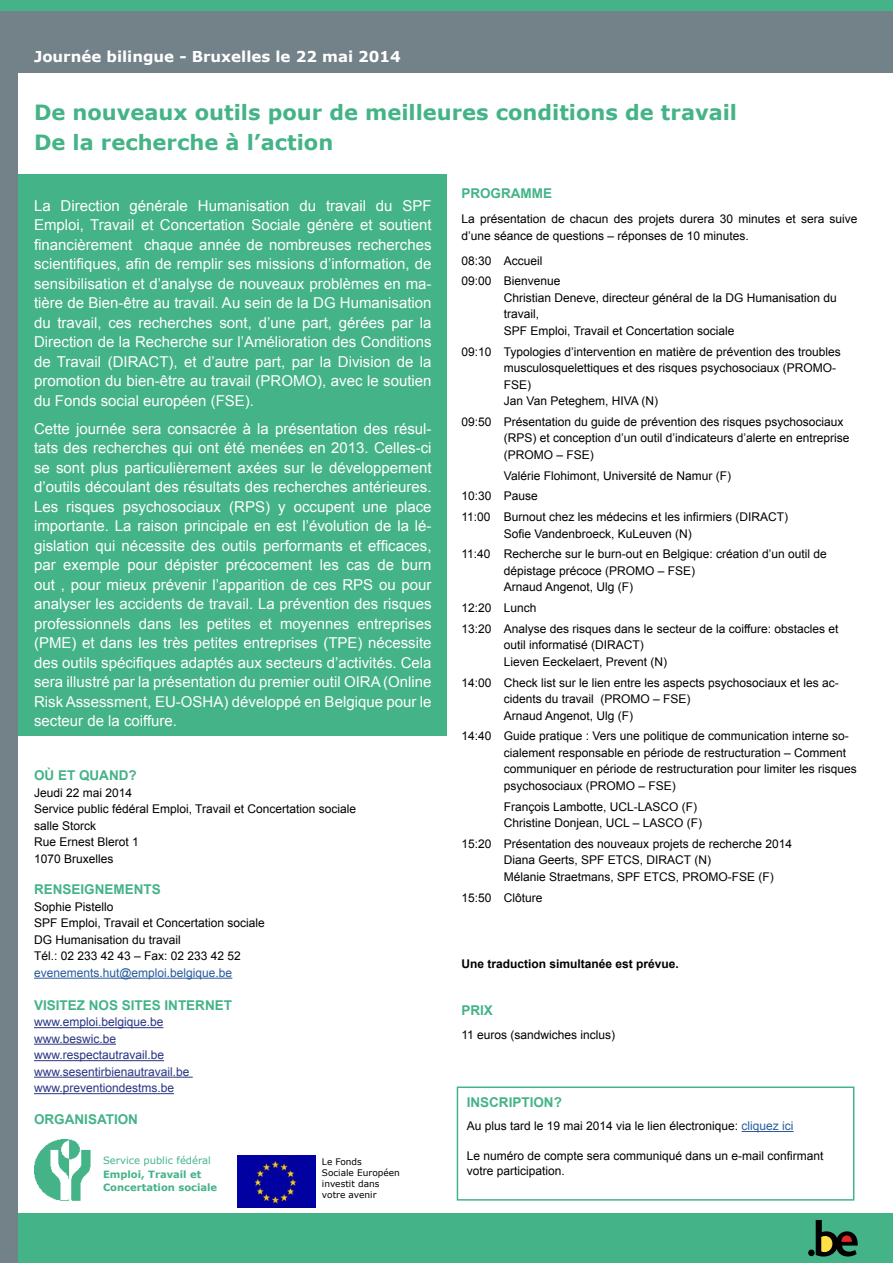
<style>
.page{position:relative;width:893px;height:1263px;background:#fff}
.page>*{position:absolute;margin:0;border:0;box-sizing:border-box;transform-origin:0 0}
.t1{font:700 21px/30px "Verdana";color:#44b388}
.t2{font:15px/19.5px "Arial";color:#fff;text-align:justify}
.t3{font:700 15px "Verdana";color:#fff}
.t4{font:700 13.5px "Arial";color:#44b388}
.t5{font:12px/16.5px "Arial";color:#000}
.t6{font:12px/16.5px "Arial";color:#283583}
.t7{font:12px "Arial";color:#275b9b}
.t8{font:700 12px "Arial";color:#000}
.t9{font:700 10.05px/13.5px "Verdana";color:#44b388}
.t10{font:10.05px "Verdana";color:#44b388}
.t11{font:9px/10.9px "Verdana";color:#000}
.s1{color:#275b9b}
</style>
<div class="page">
<div style="left:0;top:0;width:893px;height:72px;background:#738188"></div>
<div style="left:0;top:174px;width:446px;height:562px;background:#44b388"></div>
<div style="left:0;top:1213px;width:893px;height:50px;background:#44b388"></div>
<div style="left:808px;top:1249px;width:7px;height:7px;background:#000;border-radius:50%"></div>
<svg style="left:816px;top:1220px;width:42px;height:36px"></svg>
<img style="left:34px;top:1140px;width:57px;height:61px">
<div style="left:0;top:0;width:17px;height:1263px;background:#738188"></div>
<hr style="left:34px;top:978px;width:198px;height:1px;background:#275b9b">
<hr style="left:34px;top:1027px;width:129px;height:1px;background:#283583">
<hr style="left:34px;top:1044px;width:82px;height:1px;background:#283583">
<hr style="left:34px;top:1060px;width:130px;height:1px;background:#283583">
<hr style="left:34px;top:1077px;width:159px;height:1px;background:#283583">
<hr style="left:34px;top:1093px;width:140px;height:1px;background:#283583">
<div style="left:0;top:0;width:893px;height:11px;background:#44b388"></div>
<hr style="left:741px;top:1131px;width:53px;height:1px;background:#275b9b">
<div style="left:457px;top:1086px;width:397px;height:114px;border:2px solid #44b388"></div>
<img style="left:238px;top:1155px;width:77px;height:53px">
<p class="t3" style="left:34px;top:46px;width:368px">Journée bilingue - Bruxelles le 22 mai 2014</p>
<h1 class="t1" style="left:34px;top:97px;width:704px">De nouveaux outils pour de meilleures conditions de travail<br>De la recherche à l’action</h1>
<p class="t2" style="left:34px;top:196px;width:399px">La Direction générale Humanisation du travail du SPF Emploi, Travail et Concertation Sociale génère et soutient financièrement chaque année de nombreuses recherches scientifiques, afin de remplir ses missions d’information, de sensibilisation et d’analyse de nouveaux problèmes en ma&shy;tière de Bien-être au travail. Au sein de la DG Humanisation du travail, ces recherches sont, d’une part, gérées par la Direction de la Recherche sur l’Amélioration des Conditions de Travail (DIRACT), et d’autre part, par la Division de la promotion du bien-être au travail (PROMO), avec le soutien du Fonds social européen (FSE).</p>
<p class="t2" style="left:34px;top:419px;width:399px">Cette journée sera consacrée à la présentation des résul&shy;tats des recherches qui ont été menées en 2013. Celles-ci se sont plus particulièrement axées sur le développement d’outils découlant des résultats des recherches antérieures.<br>Les risques psychosociaux (RPS) y occupent une place importante. La raison principale en est l’évolution de la lé&shy;gislation qui nécessite des outils performants et efficaces, par exemple pour dépister précocement les cas de burn out , pour mieux prévenir l’apparition de ces RPS ou pour analyser les accidents de travail. La prévention des risques professionnels dans les petites et moyennes entreprises (PME) et dans les très petites entreprises (TPE) nécessite des outils spécifiques adaptés aux secteurs d’activités. Cela sera illustré par la présentation du premier outil OIRA (Online Risk Assessment, EU-OSHA) développé en Belgique pour le secteur de la coiffure.</p>
<p class="t4" style="left:34px;top:767px;width:104px">OÙ ET QUAND?</p>
<p class="t5" style="left:34px;top:784px;width:324px">Jeudi 22 mai 2014<br>Service public fédéral Emploi, Travail et Concertation sociale salle Storck<br>Rue Ernest Blerot 1<br>1070 Bruxelles</p>
<p class="t4" style="left:34px;top:881px;width:128px">RENSEIGNEMENTS</p>
<p class="t5" style="left:34px;top:898px;width:232px">Sophie Pistello<br>SPF Emploi, Travail et Concertation sociale<br>DG Humanisation du travail<br>Tél.: 02 233 42 43 – Fax: 02 233 42 52</p>
<p class="t7" style="left:34px;top:965px;width:200px">evenements.hut@emploi.belgique.be</p>
<p class="t4" style="left:34px;top:996px;width:200px">VISITEZ NOS SITES INTERNET</p>
<p class="t6" style="left:34px;top:1014px;width:157px">www.emploi.belgique.be www.beswic.be www.respectautravail.be www.sesentirbienautravail.be www.preventiondestms.be</p>
<p class="t4" style="left:34px;top:1110px;width:106px">ORGANISATION</p>
<p class="t10" style="left:103px;top:1153px;width:109px">Service public fédéral</p>
<p class="t9" style="left:103px;top:1167px;width:116px">Emploi, Travail et<br>Concertation sociale</p>
<p class="t11" style="left:322px;top:1156px;width:79px">Le Fonds<br>Sociale Européen investit dans votre avenir</p>
<p class="t4" style="left:461px;top:184px;width:92px">PROGRAMME</p>
<p class="t5" style="left:461px;top:211px;width:398px">La présentation de chacun des projets durera 30 minutes et sera suive d’une séance de questions – réponses de 10 minutes.</p>
<p class="t5" style="left:461px;top:250px;width:101px;line-height:20.7px">08:30 Accueil<br>09:00 Bienvenue</p>
<p class="t5" style="left:504px;top:289px;width:334px">Christian Deneve, directeur général de la DG Humanisation du travail,<br>SPF Emploi, Travail et Concertation sociale</p>
<p class="t5" style="left:504px;top:343px;width:338px;text-indent:-43px">09:10 Typologies d’intervention en matière de prévention des troubles musculosquelettiques et des risques psychosociaux (PROMO-FSE)<br>Jan Van Peteghem, HIVA (N)</p>
<p class="t5" style="left:504px;top:413px;width:347px;text-indent:-43px">09:50 Présentation du guide de prévention des risques psychosociaux (RPS) et conception d’un outil d’indicateurs d’alerte en entreprise (PROMO – FSE)</p>
<p class="t5" style="left:461px;top:465px;width:328px;line-height:20.7px;text-indent:43px">Valérie Flohimont, Université de Namur (F)<br>10:30 Pause<br>11:00 Burnout chez les médecins et les infirmiers (DIRACT)</p>
<p class="t5" style="left:461px;top:523px;width:367px;line-height:20.7px;text-indent:43px">Sofie Vandenbroeck, KuLeuven (N)<br>11:40 Recherche sur le burn-out en Belgique: création d’un outil de</p>
<p class="t5" style="left:504px;top:562px;width:193px">dépistage précoce (PROMO – FSE)<br>Arnaud Angenot, Ulg (F)</p>
<p class="t5" style="left:461px;top:598px;width:379px;line-height:20.7px">12:20 Lunch<br>13:20 Analyse des risques dans le secteur de la coiffure: obstacles et</p>
<p class="t5" style="left:504px;top:637px;width:165px">outil informatisé (DIRACT)<br>Lieven Eeckelaert, Prevent (N)</p>
<p class="t5" style="left:504px;top:674px;width:336px;text-indent:-43px">14:00 Check list sur le lien entre les aspects psychosociaux et les ac&shy;cidents du travail (PROMO – FSE)<br>Arnaud Angenot, Ulg (F)</p>
<p class="t5" style="left:504px;top:728px;width:354px;text-indent:-43px">14:40 Guide pratique : Vers une politique de communication interne so&shy;cialement responsable en période de restructuration – Comment communiquer en période de restructuration pour limiter les risques psychosociaux (PROMO – FSE)</p>
<p class="t5" style="left:504px;top:798px;width:200px">François Lambotte, UCL-LASCO (F)<br>Christine Donjean, UCL – LASCO (F)</p>
<p class="t5" style="left:504px;top:835px;width:290px;text-indent:-43px">15:20 Présentation des nouveaux projets de recherche 2014<br>Diana Geerts, SPF ETCS, DIRACT (N)<br>Mélanie Straetmans, SPF ETCS, PROMO-FSE (F)</p>
<p class="t5" style="left:461px;top:889px;width:83px">15:50 Clôture</p>
<p class="t8" style="left:461px;top:956px;width:219px">Une traduction simultanée est prévue.</p>
<p class="t4" style="left:461px;top:1001px;width:33px">PRIX</p>
<p class="t5" style="left:461px;top:1026px;width:155px">11 euros (sandwiches inclus)</p>
<p class="t4" style="left:467px;top:1093px;width:97px">INSCRIPTION?</p>
<p class="t5" style="left:467px;top:1118px;width:328px">Au plus tard le 19 mai 2014 via le lien électronique: <span class="s1">cliquez ici</span></p>
<p class="t5" style="left:467px;top:1149px;width:358px;line-height:15px">Le numéro de compte sera communiqué dans un e-mail confirmant votre participation.</p>
</div>
